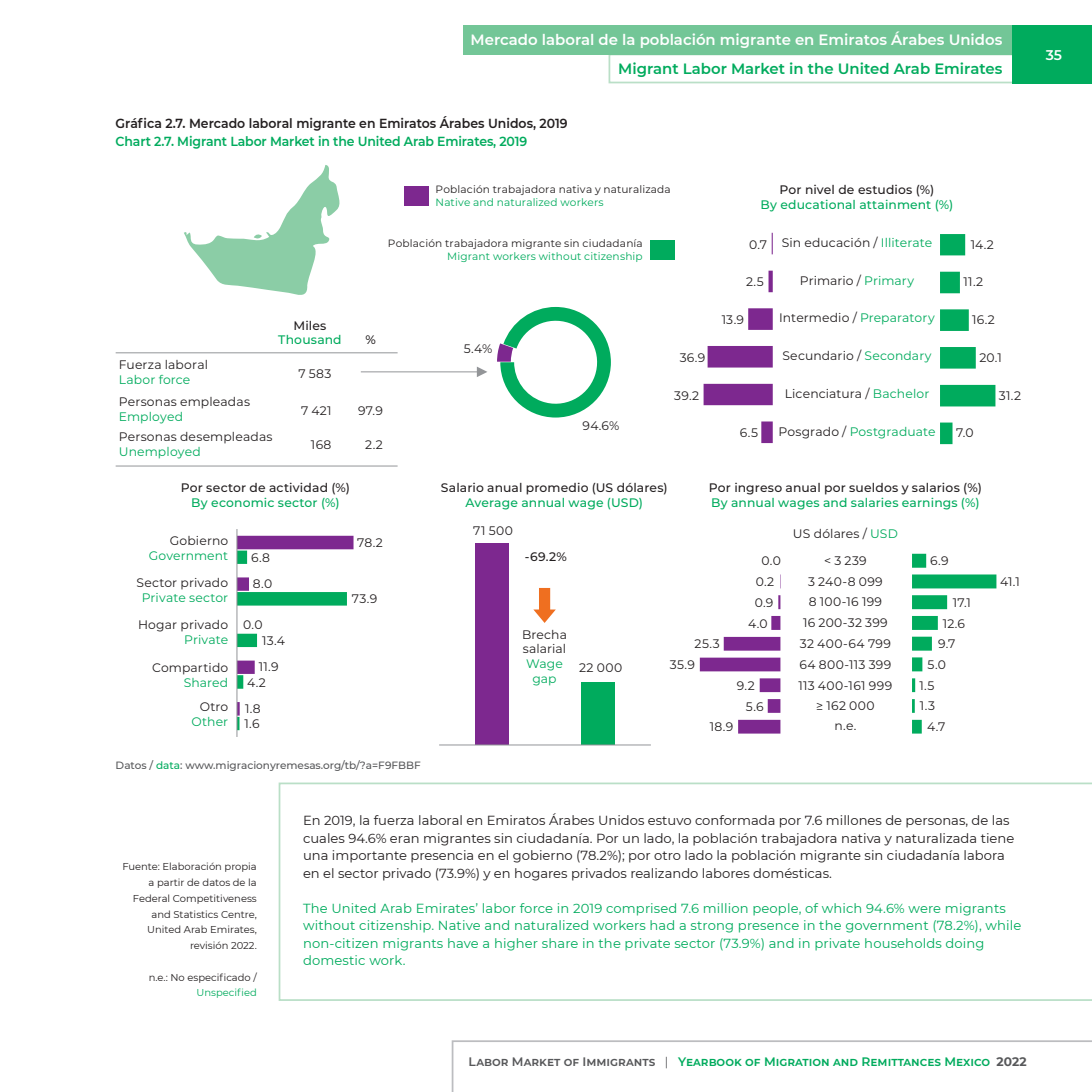
<style>
.page{position:relative;width:1092px;height:1092px;background:#fff}
.page>*{position:absolute;margin:0;border:0;box-sizing:border-box;transform-origin:0 0}
.t1{font:600 14.88px "Montserrat";color:#fff}
.t2{font:600 14.88px "Montserrat";color:#00ab5d}
.t3{font:600 14px "Montserrat";color:#fff}
.t4{font:13.12px/17.5px "Montserrat";color:#231f20}
.t5{font:13.12px/17.5px "Montserrat";letter-spacing:.01em;color:#00ab5d}
.t6{font:600 13.12px "Montserrat";color:#231f20;scale:.95 1}
.t7{font:600 13.12px "Montserrat";letter-spacing:-.01em;color:#00ab5d;scale:.95 1}
.t8{font:12.25px/20.7px "Montserrat";letter-spacing:.015em;color:#231f20}
.t9{font:500 12.25px "Montserrat";letter-spacing:.01em;color:#231f20}
.t10{font:500 12.25px "Montserrat";letter-spacing:.01em;color:#00ab5d}
.t11{font:12.25px/14.9px "Montserrat";letter-spacing:.01em;color:#00ab5d;text-align:center}
.t12{font:600 12.25px "Montserrat";color:#00ab5d}
.t13{font:10.5px "Montserrat";letter-spacing:.015em;color:#231f20}
.t14{font:10.5px "Montserrat";letter-spacing:.01em;color:#00ab5d}
.t15{font:500 10.5px "Montserrat";color:#57585a}
.t16{font:9.97px/15.8px "Montserrat";color:#231f20;text-align:right}
.t17{font:9.97px "Montserrat";color:#00ab5d}
.s1{color:#00ab5d}
.s2{color:#231f20}
.s3{color:#57585a}
.s4{font-weight:400;color:#57585a}
.s5{font-weight:700;color:#57585a}
</style>
<div class="page">
<svg style="left:451px;top:1040px;width:640px;height:51px"></svg>
<svg style="left:608px;top:55px;width:404px;height:28px"></svg>
<div style="left:463px;top:25px;width:628px;height:30px;background:#73c697"></div>
<div style="left:1012px;top:25px;width:79px;height:58px;background:#00ab5d"></div>
<svg style="left:278px;top:782px;width:813px;height:218px"></svg>
<svg style="left:699px;top:595px;width:81px;height:138px"></svg>
<svg style="left:912px;top:553px;width:84px;height:180px"></svg>
<svg style="left:237px;top:535px;width:116px;height:195px"></svg>
<hr style="left:236px;top:529px;width:1px;height:208px;background:#939598">
<svg style="left:703px;top:233px;width:69px;height:210px"></svg>
<svg style="left:940px;top:234px;width:55px;height:210px"></svg>
<svg style="left:497px;top:307px;width:114px;height:110px"></svg>
<div style="left:475px;top:543px;width:33px;height:202px;background:#7d288f"></div>
<div style="left:581px;top:682px;width:33px;height:63px;background:#00ab5d"></div>
<hr style="left:439px;top:744px;width:212px;height:1px;background:#939598">
<svg style="left:533px;top:588px;width:22px;height:35px"></svg>
<hr style="left:116px;top:352px;width:281px;height:1px;background:#939598">
<hr style="left:116px;top:465px;width:281px;height:1px;background:#939598">
<div style="left:404px;top:186px;width:25px;height:20px;background:#7d288f"></div>
<div style="left:649px;top:240px;width:25px;height:20px;background:#00ab5d"></div>
<svg style="left:184px;top:165px;width:156px;height:130px"></svg>
<hr style="left:361px;top:371px;width:117px;height:1px;background:#939598">
<svg style="left:477px;top:366px;width:10px;height:11px"></svg>
<p class="t1" style="left:470px;top:29px;width:533px">Mercado laboral de la población migrante en Emiratos Árabes Unidos</p>
<p class="t2" style="left:618px;top:58px;width:385px">Migrant Labor Market in the United Arab Emirates</p>
<p class="t6" style="left:115px;top:114px;width:477px">Gráfica 2.7. Mercado laboral migrante en Emiratos Árabes Unidos, 2019</p>
<p class="t7" style="left:115px;top:132px;width:435px">Chart 2.7. Migrant Labor Market in the United Arab Emirates, 2019</p>
<p class="t13" style="left:435px;top:182px;width:237px">Población trabajadora nativa y naturalizada</p>
<p class="t14" style="left:435px;top:195px;width:170px">Native and naturalized workers</p>
<p class="t13" style="left:388px;top:236px;width:256px">Población trabajadora migrante sin ciudadanía</p>
<p class="t14" style="left:447px;top:249px;width:197px">Migrant workers without citizenship</p>
<p class="t9" style="left:293px;top:317px;width:34px">Miles</p>
<p class="t10" style="left:278px;top:331px;width:65px">Thousand</p>
<p class="t9" style="left:365px;top:331px;width:12px">%</p>
<p class="t8" style="left:119px;top:354px;width:91px">Fuerza laboral</p>
<p class="t11" style="left:119px;top:372px;width:73px">Labor force</p>
<p class="t8" style="left:119px;top:391px;width:133px">Personas empleadas</p>
<p class="t11" style="left:119px;top:408px;width:66px">Employed</p>
<p class="t8" style="left:119px;top:425px;width:155px">Personas desempleadas</p>
<p class="t11" style="left:119px;top:443px;width:83px">Unemployed</p>
<p class="t8" style="left:298px;top:363px;width:35px">7 583</p>
<p class="t8" style="left:301px;top:399px;width:32px">7 421</p>
<p class="t8" style="left:311px;top:434px;width:22px">168</p>
<p class="t8" style="left:365px;top:434px;width:19px">2.2</p>
<p class="t8" style="left:358px;top:399px;width:26px">97.9</p>
<p class="t8" style="left:463px;top:337px;width:30px">5.4%</p>
<p class="t8" style="left:582px;top:414px;width:38px">94.6%</p>
<p class="t8" style="left:679px;top:347px;width:27px">36.9</p>
<p class="t8" style="left:674px;top:384px;width:26px">39.2</p>
<p class="t9" style="left:779px;top:181px;width:156px">Por nivel de estudios (%)</p>
<p class="t10" style="left:760px;top:196px;width:194px">By educational attainment (%)</p>
<p class="t8" style="left:749px;top:233px;width:20px">0.7</p>
<p class="t8" style="left:746px;top:271px;width:19px">2.5</p>
<p class="t8" style="left:721px;top:309px;width:24px">13.9</p>
<p class="t8" style="left:739px;top:422px;width:20px">6.5</p>
<p class="t8" style="left:781px;top:232px;width:152px">Sin educación / <span class="s1">Illiterate</span></p>
<p class="t8" style="left:799px;top:269px;width:116px">Primario / <span class="s1">Primary</span></p>
<p class="t8" style="left:779px;top:307px;width:157px">Intermedio / <span class="s1">Preparatory</span></p>
<p class="t8" style="left:782px;top:345px;width:151px">Secundario / <span class="s1">Secondary</span></p>
<p class="t8" style="left:784px;top:383px;width:146px">Licenciatura / <span class="s1">Bachelor</span></p>
<p class="t11" style="left:778px;top:423px;width:159px"><span class="s2">Posgrado /</span> Postgraduate</p>
<p class="t8" style="left:970px;top:233px;width:25px">14.2</p>
<p class="t8" style="left:963px;top:271px;width:21px">11.2</p>
<p class="t8" style="left:971px;top:309px;width:24px">16.2</p>
<p class="t8" style="left:979px;top:347px;width:24px">20.1</p>
<p class="t8" style="left:998px;top:384px;width:24px">31.2</p>
<p class="t8" style="left:956px;top:422px;width:19px">7.0</p>
<p class="t9" style="left:181px;top:479px;width:171px">Por sector de actividad (%)</p>
<p class="t10" style="left:191px;top:494px;width:150px">By economic sector (%)</p>
<p class="t8" style="left:170px;top:530px;width:60px">Gobierno</p>
<p class="t11" style="left:149px;top:547px;width:81px">Government</p>
<p class="t8" style="left:136px;top:572px;width:93px">Sector privado</p>
<p class="t11" style="left:142px;top:590px;width:88px">Private sector</p>
<p class="t8" style="left:138px;top:613px;width:92px">Hogar privado</p>
<p class="t11" style="left:184px;top:631px;width:46px">Private</p>
<p class="t8" style="left:152px;top:657px;width:78px">Compartido</p>
<p class="t11" style="left:184px;top:674px;width:46px">Shared</p>
<p class="t8" style="left:200px;top:696px;width:30px">Otro</p>
<p class="t11" style="left:191px;top:713px;width:38px">Other</p>
<p class="t8" style="left:357px;top:532px;width:27px">78.2</p>
<p class="t8" style="left:251px;top:546px;width:20px">6.8</p>
<p class="t8" style="left:253px;top:573px;width:21px">8.0</p>
<p class="t8" style="left:243px;top:614px;width:21px">0.0</p>
<p class="t8" style="left:259px;top:656px;width:21px">11.9</p>
<p class="t8" style="left:245px;top:698px;width:17px">1.8</p>
<p class="t8" style="left:352px;top:588px;width:27px">73.9</p>
<p class="t8" style="left:262px;top:629px;width:25px">13.4</p>
<p class="t8" style="left:247px;top:671px;width:20px">4.2</p>
<p class="t8" style="left:244px;top:713px;width:17px">1.6</p>
<p class="t9" style="left:441px;top:479px;width:228px">Salario anual promedio (US dólares)</p>
<p class="t10" style="left:465px;top:494px;width:179px">Average annual wage (USD)</p>
<p class="t8" style="left:473px;top:520px;width:41px">71 500</p>
<p class="t9" style="left:709px;top:479px;width:274px">Por ingreso anual por sueldos y salarios (%)</p>
<p class="t10" style="left:711px;top:493px;width:270px">By annual wages and salaries earnings (%)</p>
<p class="t8" style="left:792px;top:523px;width:106px">US dólares / <span class="s1">USD</span></p>
<p class="t9" style="left:525px;top:547px;width:44px">-69.2%</p>
<p class="t8" style="left:522px;top:626px;width:46px;line-height:14.9px">Brecha salarial</p>
<p class="t11" style="left:526px;top:656px;width:39px">Wage gap</p>
<p class="t8" style="left:579px;top:656px;width:45px">22 000</p>
<p class="t8" style="left:669px;top:633px;width:52px;text-indent:25px">25.3<br>35.9</p>
<p class="t8" style="left:761px;top:550px;width:21px">0.0</p>
<p class="t8" style="left:755px;top:571px;width:20px">0.2</p>
<p class="t8" style="left:754px;top:591px;width:20px">0.9</p>
<p class="t8" style="left:748px;top:612px;width:21px">4.0</p>
<p class="t8" style="left:746px;top:674px;width:19px;text-indent:-9px">9.2<br>5.6</p>
<p class="t8" style="left:709px;top:716px;width:25px">18.9</p>
<p class="t8" style="left:824px;top:550px;width:44px">&lt; 3 239</p>
<p class="t8" style="left:798px;top:571px;width:95px;text-align:center">3 240-8 099<br>8 100-16 199<br>16 200-32 399<br>32 400-64 799<br>64 800-113 399<br>113 400-161 999</p>
<p class="t8" style="left:816px;top:695px;width:60px">≥ 162 000</p>
<p class="t8" style="left:834px;top:715px;width:23px">n.e.</p>
<p class="t8" style="left:930px;top:550px;width:20px">6.9</p>
<p class="t8" style="left:952px;top:591px;width:20px">17.1</p>
<p class="t8" style="left:942px;top:612px;width:24px">12.6</p>
<p class="t8" style="left:938px;top:633px;width:19px">9.7</p>
<p class="t8" style="left:927px;top:653px;width:20px">5.0</p>
<p class="t8" style="left:919px;top:674px;width:17px">1.5</p>
<p class="t8" style="left:919px;top:695px;width:17px">1.3</p>
<p class="t8" style="left:927px;top:716px;width:20px">4.7</p>
<p class="t8" style="left:1000px;top:570px;width:21px">41.1</p>
<p class="t15" style="left:116px;top:757px;width:306px">Datos / <span class="s1">data</span>: www.migracionyremesas.org/tb/?a=F9FBBF</p>
<p class="t16" style="left:122px;top:858px;width:136px">Fuente: Elaboración propia a partir de datos de la<br>Federal Competitiveness and Statistics Centre,<br>United Arab Emirates, revisión 2022.</p>
<p class="t16" style="left:149px;top:968px;width:109px">n.e.: No especificado /</p>
<p class="t17" style="left:196px;top:985px;width:62px">Unspecified</p>
<p class="t4" style="left:303px;top:811px;width:712px">En 2019, la fuerza laboral en Emiratos Árabes Unidos estuvo conformada por 7.6 millones de personas, de las cuales 94.6% eran migrantes sin ciudadanía. Por un lado, la población trabajadora nativa y naturalizada tiene una importante presencia en el gobierno (78.2%); por otro lado la población migrante sin ciudadanía labora en el sector privado (73.9%) y en hogares privados realizando labores domésticas.</p>
<p class="t5" style="left:303px;top:899px;width:720px">The United Arab Emirates’ labor force in 2019 comprised 7.6 million people, of which 94.6% were migrants without citizenship. Native and naturalized workers had a strong presence in the government (78.2%), while non-citizen migrants have a higher share in the private sector (73.9%) and in private households doing domestic work.</p>
<p class="t3" style="left:1045px;top:45px;width:18px">35</p>
<p class="t12" style="left:468px;top:1052px;width:559px"><span class="s3">Labor Market of Immigrants</span> <span class="s4">|</span> Yearbook of Migration and Remittances Mexico <span class="s5">2022</span></p>
</div>
